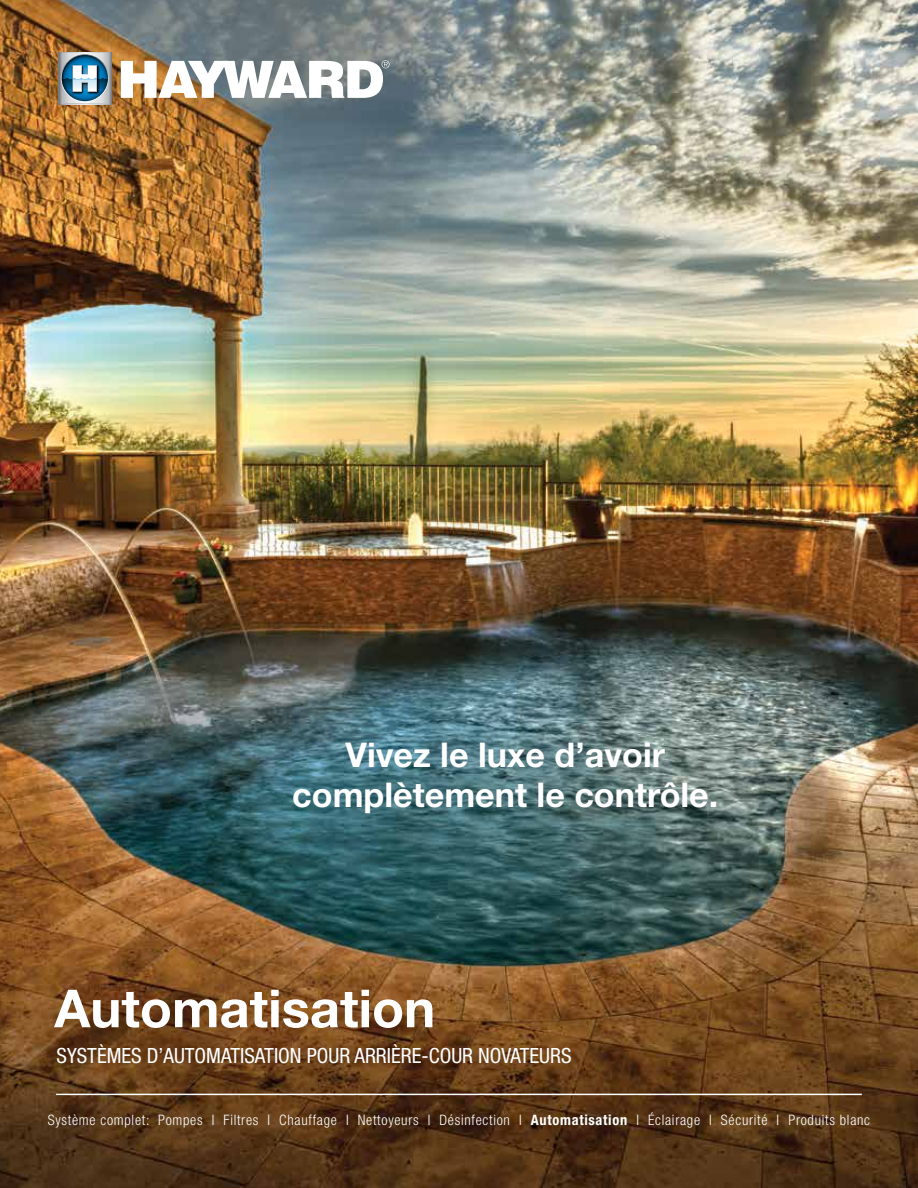
<style>
.page{position:relative;width:918px;height:1188px;background:#fff}
.page>*{position:absolute;margin:0;border:0;box-sizing:border-box;transform-origin:0 0}
.t1{font:700 52.5px "Helvetica Neue LT Std";color:#fff}
.t2{font:700 34.05px/39.9px "Helvetica Neue LT Std";color:#fff;text-align:center}
.t3{font:condensed 21px "Helvetica Neue LT Std";color:#fff}
.t4{font:300 condensed 14.4px "Helvetica Neue LT Std";letter-spacing:.05em;color:#fff}
.s1{font-weight:700}
</style>
<div class="page">
<img style="left:0;top:0;width:918px;height:1188px">
<img style="left:48px;top:40px;width:76px;height:79px">
<svg style="left:59px;top:52px;width:52px;height:1px"></svg>
<svg style="left:62px;top:55px;width:46px;height:46px"></svg>
<svg style="left:59px;top:65px;width:52px;height:39px;background:#799eb2"></svg>
<svg style="left:121px;top:60px;width:269px;height:38px"></svg>
<hr style="left:56px;top:1094px;width:806px;height:1px;background:#fff">
<h2 class="t2" style="left:292px;top:734px;width:428px">Vivez le luxe d’avoir complètement le contrôle.</h2>
<h1 class="t1" style="left:54px;top:976px;width:382px">Automatisation</h1>
<h3 class="t3" style="left:57px;top:1043px;width:517px">SYSTÈMES D’AUTOMATISATION POUR ARRIÈRE-COUR NOVATEURS</h3>
<p class="t4" style="left:48px;top:1111px;width:824px">Système complet: Pompes I Filtres I Chauffage I Nettoyeurs I Désinfection I <span class="s1">Automatisation</span> I Éclairage I Sécurité I Produits blanc</p>
</div>
